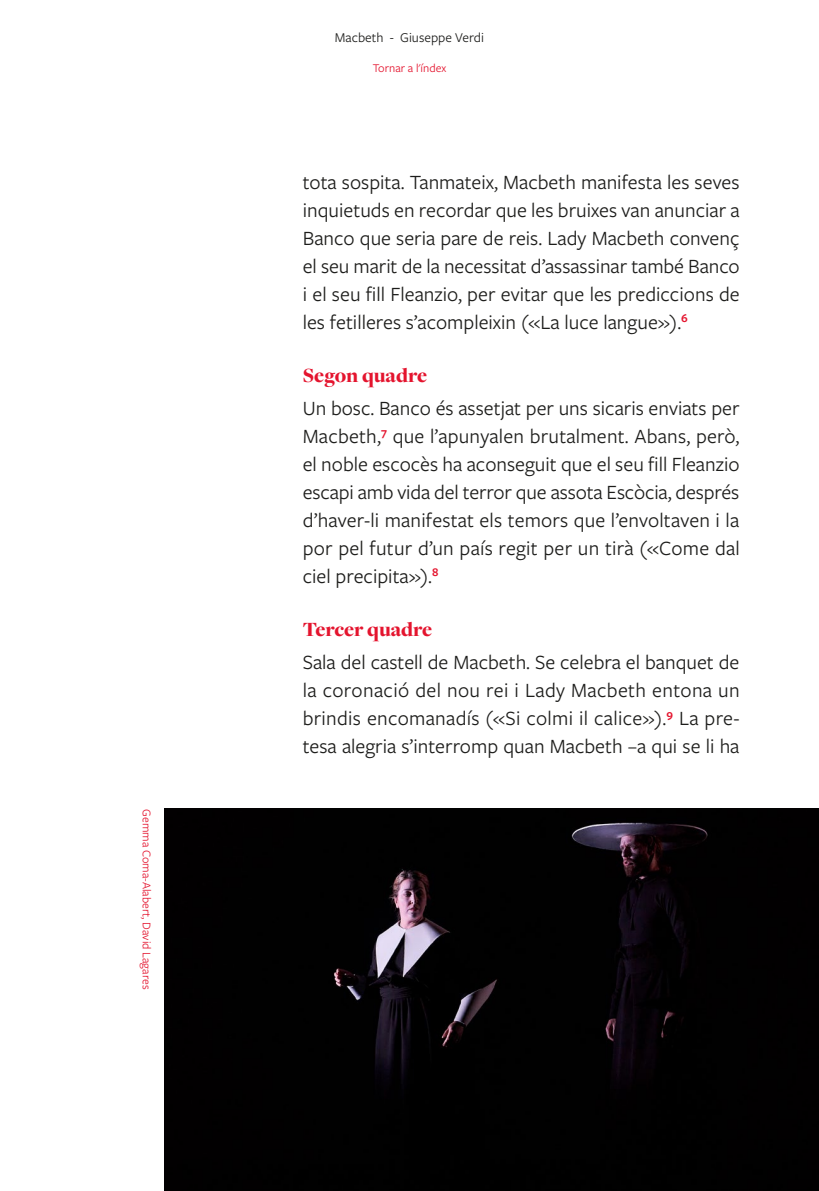
<style>
.page{position:relative;width:819px;height:1191px;background:#fff}
.page>*{position:absolute;margin:0;border:0;box-sizing:border-box;transform-origin:0 0}
.t1{font:21px/28px "Freight Sans Pro";color:#1d1d1b;text-align:justify}
.t2{font:900 21px "Freight Disp Pro";color:#e4142e}
.t3{font:14px "Freight Sans Pro";color:#1d1d1b}
.t4{font:12.25px "Freight Sans Pro";color:#e4142e}
</style>
<div class="page">
<div style="left:164px;top:809px;width:655px;height:382px;background:#010101"></div>
<p class="t4" style="left:155px;top:809px;width:182px;rotate:90deg">Gemma Coma-Alabert, David Lagares</p>
<p class="t3" style="left:335px;top:28px;width:151px">Macbeth - Giuseppe Verdi</p>
<p class="t4" style="left:373px;top:60px;width:75px">Tornar a l'índex</p>
<p class="t1" style="left:303px;top:167px;width:438px">tota sospita. Tanmateix, Macbeth manifesta les seves inquietuds en recordar que les bruixes van anunciar a Banco que seria pare de reis. Lady Macbeth convenç el seu marit de la necessitat d’assassinar també Banco i el seu fill Fleanzio, per evitar que les prediccions de les fetilleres s’acompleixin («La luce langue»).<sup>6</sup></p>
<p class="t2" style="left:303px;top:361px;width:126px">Segon quadre</p>
<p class="t1" style="left:303px;top:393px;width:438px">Un bosc. Banco és assetjat per uns sicaris enviats per Macbeth,<sup>7</sup> que l’apunyalen brutalment. Abans, però, el noble escocès ha aconseguit que el seu fill Fleanzio escapi amb vida del terror que assota Escòcia, després d’haver-li manifestat els temors que l’envoltaven i la por pel futur d’un país regit per un tirà («Come dal ciel precipita»).<sup>8</sup></p>
<p class="t2" style="left:303px;top:616px;width:131px">Tercer quadre</p>
<p class="t1" style="left:303px;top:647px;width:438px">Sala del castell de Macbeth. Se celebra el banquet de la coronació del nou rei i Lady Macbeth entona un brindis encomanadís («Si colmi il calice»).<sup>9</sup> La pre&shy;tesa alegria s’interromp quan Macbeth –a qui se li ha</p>
</div>
